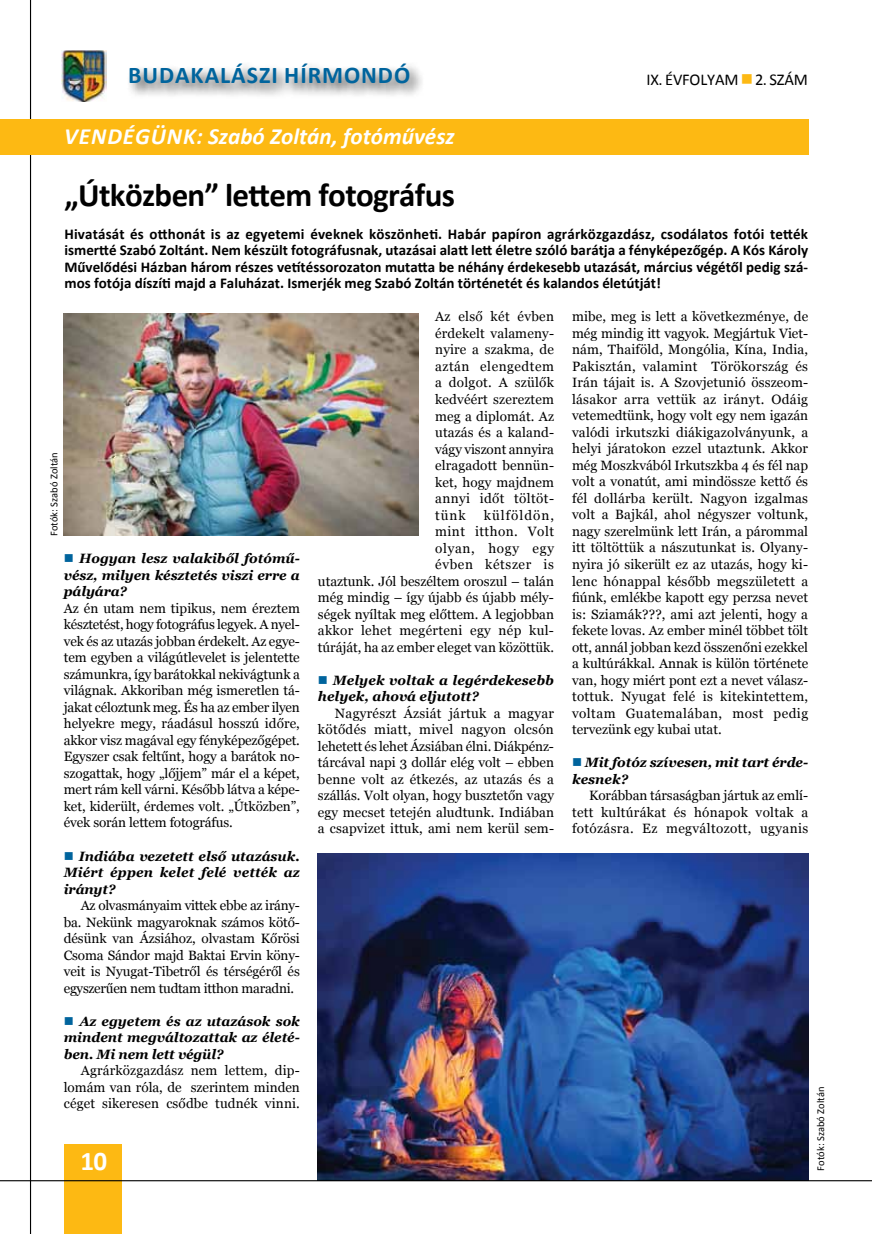
<style>
.page{position:relative;width:872px;height:1234px;background:#fff}
.page>*{position:absolute;margin:0;border:0;box-sizing:border-box;transform-origin:0 0}
.t1{font:700 33px "Calibri";letter-spacing:-.02em;color:#000}
.t2{font:700 27px "Calibri";color:#fff}
.t3{font:700 24px "Calibri";letter-spacing:.04em;color:#00649d}
.t4{font:italic 700 23.25px "Calibri";color:#fff}
.t5{font:16.5px "Calibri";letter-spacing:-.01em;color:#000}
.t6{font:700 15px/16.5px "Calibri";color:#000;text-align:justify}
.t7{font:13.5px/16.5px "Georgia";color:#000;text-align:justify}
.t8{font:italic 700 13.5px/16.5px "Georgia";color:#000;text-align:justify}
.t9{font:10.5px "Calibri";color:#000}
.s1{color:#fdb913}
.s2{color:#00649d}
</style>
<div class="page">
<hr style="left:30px;top:0;width:1px;height:1233px;background:#000">
<img style="left:61px;top:50px;width:45px;height:52px">
<div style="left:126px;top:60px;width:299px;height:39px;background:#000;opacity:.75"></div>
<div style="left:64px;top:1144px;width:58px;height:89px;background:#fdb913"></div>
<div style="left:0;top:119px;width:808px;height:35px;background:#fdb913"></div>
<img style="left:64px;top:313px;width:354px;height:223px">
<img style="left:317px;top:853px;width:491px;height:326px">
<hr style="left:0;top:1179px;width:872px;height:1px;background:#000">
<h3 class="t3" style="left:128px;top:60px;width:284px">Budakalászi hírmondó</h3>
<p class="t5" style="left:646px;top:69px;width:163px">IX. ÉVFOLYAM <span class="s1">■</span> 2. SZÁM</p>
<h3 class="t4" style="left:64px;top:121px;width:392px">Vendégünk: Szabó Zoltán, fotóművész</h3>
<h1 class="t1" style="left:64px;top:174px;width:392px">„Útközben” lettem fotográfus</h1>
<p class="t6" style="left:64px;top:225px;width:745px">Hivatását és otthonát is az egyetemi éveknek köszönheti. Habár papíron agrárközgazdász, csodálatos fotói tették ismert-té Szabó Zoltánt. Nem készült fotográfusnak, utazásai alatt lett életre szóló barátja a fényképezőgép. A Kós Károly Művelődési Házban három részes vetítéssorozaton mutatta be néhány érdekesebb utazását, március végétől pedig szá&shy;mos fotója díszíti majd a Faluházat. Ismerjék meg Szabó Zoltán történetét és kalandos életútját!</p>
<p class="t9" style="left:47px;top:536px;width:85px;rotate:-90deg">FOTÓK: SZABÓ ZOLTÁN</p>
<p class="t8" style="left:64px;top:550px;width:237px"><span class="s2">■</span> Hogyan lesz valakiből fotómű&shy;vész, milyen késztetés viszi erre a pályára?</p>
<p class="t7" style="left:64px;top:599px;width:238px">Az én utam nem tipikus, nem éreztem késztetést, hogy fotográfus legyek. A nyel&shy;vek és az utazás jobban érdekelt. Az egye&shy;tem egyben a világútlevelet is jelentette számunkra, így barátokkal nekivágtunk a világnak. Akkoriban még ismeretlen tá&shy;jakat céloztunk meg. És ha az ember ilyen helyekre megy, ráadásul hosszú időre, akkor visz magával egy fényképezőgépet.<br>Egyszer csak feltűnt, hogy a barátok no&shy;szogattak, hogy „lőjjem” már el a képet, mert rám kell várni. Később látva a képe&shy;ket, kiderült, érdemes volt. „Útközben”, évek során lettem fotográfus.</p>
<p class="t8" style="left:64px;top:847px;width:238px"><span class="s2">■</span> Indiába vezetett első utazásuk.<br>Miért éppen kelet felé vették az irányt?</p>
<p class="t7" style="left:64px;top:896px;width:238px;text-align:left;text-indent:17px">Az olvasmányaim vittek ebbe az irány--- ba. Nekünk magyaroknak számos kötő&shy;désünk van Ázsiához, olvastam Kőrösi Csoma Sándor majd Baktai Ervin köny&shy;veit is Nyugat-Tibetről és térségéről és egyszerűen nem tudtam itthon maradni.</p>
<p class="t8" style="left:64px;top:1012px;width:238px"><span class="s2">■</span> Az egyetem és az utazások sok mindent megváltozattak az életé&shy;ben. Mi nem lett végül?</p>
<p class="t7" style="left:64px;top:1061px;width:238px;text-indent:17px">Agrárközgazdász nem lettem, dip&shy;lomám van róla, de szerintem minden céget sikeresen csődbe tudnék vinni.</p>
<h2 class="t2" style="left:81px;top:1143px;width:28px">10</h2>
<p class="t7" style="left:435px;top:308px;width:120px">Az első két évben érdekelt valameny&shy;nyire a szakma, de aztán elengedtem a dolgot. A szülők kedvéért szereztem meg a diplomát. Az utazás és a kaland&shy;vágy viszont annyira elragadott bennün&shy;ket, hogy majdnem annyi időt töltöt&shy;tünk</p>
<p class="t7" style="left:318px;top:506px;width:238px;text-align:right">külföldön,<br>mint itthon. Volt<br>olyan, hogy egy<br>évben kétszer is<br>utaztunk. Jól beszéltem oroszul – talán még mindig – így újabb és újabb mély&shy;ségek nyíltak meg előttem. A legjobban akkor lehet megérteni egy nép kul&shy;túráját, ha az ember eleget van közöttük.</p>
<p class="t8" style="left:318px;top:671px;width:238px"><span class="s2">■</span> Melyek voltak a legérdekesebb helyek, ahová eljutott?</p>
<p class="t7" style="left:318px;top:704px;width:238px;text-indent:17px">Nagyrészt Ázsiát jártuk a magyar kötődés miatt, mivel nagyon olcsón lehetett és lehet Ázsiában élni. Diákpénz&shy;tárcával napi 3 dollár elég volt – ebben benne volt az étkezés, az utazás és a szállás. Volt olyan, hogy busztetőn vagy egy mecset tetején aludtunk. Indiában a csapvizet ittuk, ami nem kerül sem-</p>
<p class="t7" style="left:572px;top:308px;width:238px">mibe, meg is lett a következménye, de még mindig itt vagyok. Megjártuk Viet&shy;nám, Thaiföld, Mongólia, Kína, India, Pakisztán, valamint Törökország és Irán tájait is. A Szovjetunió összeom&shy;lásakor arra vettük az irányt. Odáig vetemedtünk, hogy volt egy nem igazán valódi irkutszki diákigazolványunk, a helyi járatokon ezzel utaztunk. Akkor még Moszkvából Irkutszkba 4 és fél nap volt a vonatút, ami mindössze kettő és fél dollárba került. Nagyon izgalmas volt a Bajkál, ahol négyszer voltunk, nagy szerelmünk lett Irán, a párommal itt töltöttük a nászutunkat is. Olyany&shy;nyira jó sikerült ez az utazás, hogy ki&shy;lenc hónappal később megszületett a fiúnk, emlékbe kapott egy perzsa nevet is: Sziamák???, ami azt jelenti, hogy a fekete lovas. Az ember minél többet tölt ott, annál jobban kezd összenőni ezekkel a kultúrákkal. Annak is külön története van, hogy miért pont ezt a nevet válasz&shy;tottuk. Nyugat felé is kitekintettem, voltam Guatemalában, most pedig tervezünk egy kubai utat.</p>
<p class="t8" style="left:572px;top:754px;width:238px"><span class="s2">■</span> Mit fotóz szívesen, mit tart érde&shy;kesnek?</p>
<p class="t7" style="left:572px;top:787px;width:238px;text-indent:17px">Korábban társaságban jártuk az emlí&shy;tett kultúrákat és hónapok voltak a fotózásra. Ez megváltozott, ugyanis</p>
<p class="t9" style="left:814px;top:1170px;width:85px;rotate:-90deg">FOTÓK: SZABÓ ZOLTÁN</p>
</div>
